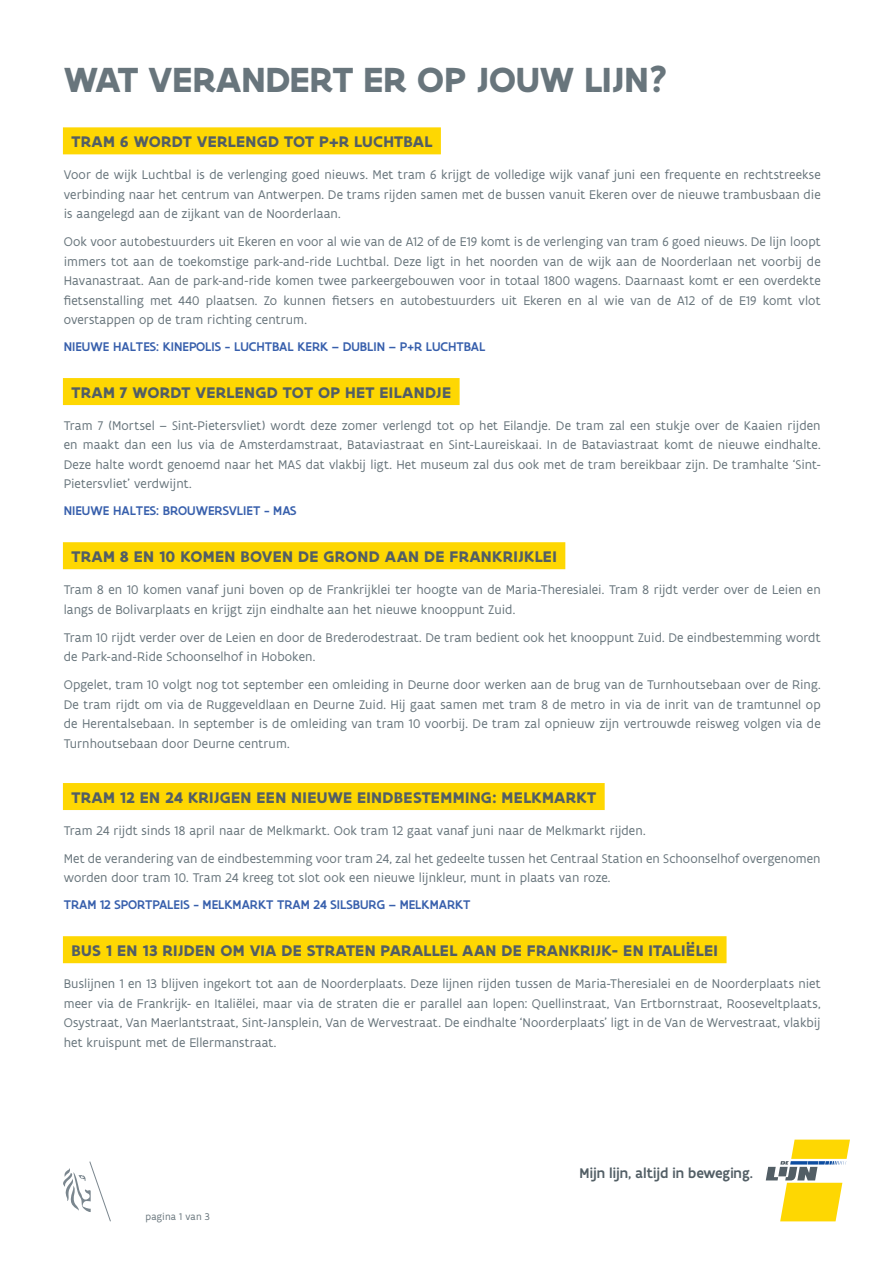
<style>
.page{position:relative;width:893px;height:1263px;background:#fff}
.page>*{position:absolute;margin:0;border:0;box-sizing:border-box;transform-origin:0 0}
.headline{font:700 37.5px "Flanders Art Sans";letter-spacing:-.01em;color:#68757c}
.titel_gele_balk{font:700 16.5px "Flanders Art Sans";letter-spacing:.015em;color:#525e65}
.t1{font:500 15px "Flanders Art Sans";color:#525e65}
.copy{font:13.5px/19.5px "Flanders Art Sans";letter-spacing:.005em;color:#68757c;text-align:justify}
.haltes_blauw{font:500 13.5px "Flanders Art Sans";color:#375fac}
.copy-2{font:10.5px "Flanders Art Sans";letter-spacing:.01em;color:#68757c}
</style>
<div class="page">
<svg style="left:766px;top:1139px;width:84px;height:82px"></svg>
<svg style="left:63px;top:1161px;width:48px;height:61px"></svg>
<div style="left:63px;top:127px;width:378px;height:27px;background:#fed702"></div>
<div style="left:63px;top:378px;width:397px;height:27px;background:#fed702"></div>
<div style="left:63px;top:542px;width:502px;height:27px;background:#fed702"></div>
<div style="left:63px;top:783px;width:542px;height:27px;background:#fed702"></div>
<div style="left:63px;top:936px;width:663px;height:27px;background:#fed702"></div>
<p class="headline" style="left:64px;top:56px;width:606px">WAT VERANDERT ER OP JOUW LIJN?</p>
<p class="titel_gele_balk" style="left:71px;top:131px;width:362px">TRAM 6 WORDT VERLENGD TOT P+R LUCHTBAL</p>
<p class="copy" style="left:64px;top:165px;width:758px">Voor de wijk Luchtbal is de verlenging goed nieuws. Met tram 6 krijgt de volledige wijk vanaf juni een frequente en rechtstreekse verbinding naar het centrum van Antwerpen. De trams rijden samen met de bussen vanuit Ekeren over de nieuwe trambusbaan die is aangelegd aan de zijkant van de Noorderlaan.</p>
<p class="copy" style="left:64px;top:232px;width:758px">Ook voor autobestuurders uit Ekeren en voor al wie van de A12 of de E19 komt is de verlenging van tram 6 goed nieuws. De lijn loopt immers tot aan de toekomstige park-and-ride Luchtbal. Deze ligt in het noorden van de wijk aan de Noorderlaan net voorbij de Havanastraat. Aan de park-and-ride komen twee parkeergebouwen voor in totaal 1800 wagens. Daarnaast komt er een overdekte fietsenstalling met 440 plaatsen. Zo kunnen fietsers en autobestuurders uit Ekeren en al wie van de A12 of de E19 komt vlot overstappen op de tram richting centrum.</p>
<p class="haltes_blauw" style="left:64px;top:338px;width:423px">NIEUWE HALTES: KINEPOLIS - LUCHTBAL KERK – DUBLIN – P+R LUCHTBAL</p>
<p class="titel_gele_balk" style="left:71px;top:382px;width:381px">TRAM 7 WORDT VERLENGD TOT OP HET EILANDJE</p>
<p class="copy" style="left:64px;top:416px;width:758px">Tram 7 (Mortsel – Sint-Pietersvliet) wordt deze zomer verlengd tot op het Eilandje. De tram zal een stukje over de Kaaien rijden en maakt dan een lus via de Amsterdamstraat, Bataviastraat en Sint-Laureiskaai. In de Bataviastraat komt de nieuwe eindhalte.<br>Deze halte wordt genoemd naar het MAS dat vlakbij ligt. Het museum zal dus ook met de tram bereikbaar zijn. De tramhalte ‘Sint-Pietersvliet’ verdwijnt.</p>
<p class="haltes_blauw" style="left:64px;top:502px;width:234px">NIEUWE HALTES: BROUWERSVLIET - MAS</p>
<p class="titel_gele_balk" style="left:71px;top:546px;width:487px">TRAM 8 EN 10 KOMEN BOVEN DE GROND AAN DE FRANKRIJKLEI</p>
<p class="copy" style="left:64px;top:580px;width:758px">Tram 8 en 10 komen vanaf juni boven op de Frankrijklei ter hoogte van de Maria-Theresialei. Tram 8 rijdt verder over de Leien en langs de Bolivarplaats en krijgt zijn eindhalte aan het nieuwe knooppunt Zuid.</p>
<p class="copy" style="left:64px;top:628px;width:758px">Tram 10 rijdt verder over de Leien en door de Brederodestraat. De tram bedient ook het knooppunt Zuid. De eindbestemming wordt de Park-and-Ride Schoonselhof in Hoboken.</p>
<p class="copy" style="left:64px;top:675px;width:758px">Opgelet, tram 10 volgt nog tot september een omleiding in Deurne door werken aan de brug van de Turnhoutsebaan over de Ring.<br>De tram rijdt om via de Ruggeveldlaan en Deurne Zuid. Hij gaat samen met tram 8 de metro in via de inrit van de tramtunnel op de Herentalsebaan. In september is de omleiding van tram 10 voorbij. De tram zal opnieuw zijn vertrouwde reisweg volgen via de Turnhoutsebaan door Deurne centrum.</p>
<p class="titel_gele_balk" style="left:71px;top:787px;width:526px">TRAM 12 EN 24 KRIJGEN EEN NIEUWE EINDBESTEMMING: MELKMARKT</p>
<p class="copy" style="left:64px;top:821px;width:583px">Tram 24 rijdt sinds 18 april naar de Melkmarkt. Ook tram 12 gaat vanaf juni naar de Melkmarkt rijden.</p>
<p class="copy" style="left:64px;top:849px;width:758px">Met de verandering van de eindbestemming voor tram 24, zal het gedeelte tussen het Centraal Station en Schoonselhof overgenomen worden door tram 10. Tram 24 kreeg tot slot ook een nieuwe lijnkleur, munt in plaats van roze.</p>
<p class="haltes_blauw" style="left:64px;top:896px;width:408px">TRAM 12 SPORTPALEIS - MELKMARKT TRAM 24 SILSBURG – MELKMARKT</p>
<p class="titel_gele_balk" style="left:71px;top:940px;width:648px">BUS 1 EN 13 RIJDEN OM VIA DE STRATEN PARALLEL AAN DE FRANKRIJK- EN ITALIËLEI</p>
<p class="copy" style="left:64px;top:974px;width:758px">Buslijnen 1 en 13 blijven ingekort tot aan de Noorderplaats. Deze lijnen rijden tussen de Maria-Theresialei en de Noorderplaats niet meer via de Frankrijk- en Italiëlei, maar via de straten die er parallel aan lopen: Quellinstraat, Van Ertbornstraat, Rooseveltplaats, Osystraat, Van Maerlantstraat, Sint-Jansplein, Van de Wervestraat. De eindhalte ‘Noorderplaats’ ligt in de Van de Wervestraat, vlakbij het kruispunt met de Ellermanstraat.</p>
<p class="copy-2" style="left:146px;top:1210px;width:66px">pagina 1 van 3</p>
<p class="t1" style="left:580px;top:1163px;width:175px">Mijn lijn, altijd in beweging.</p>
</div>
